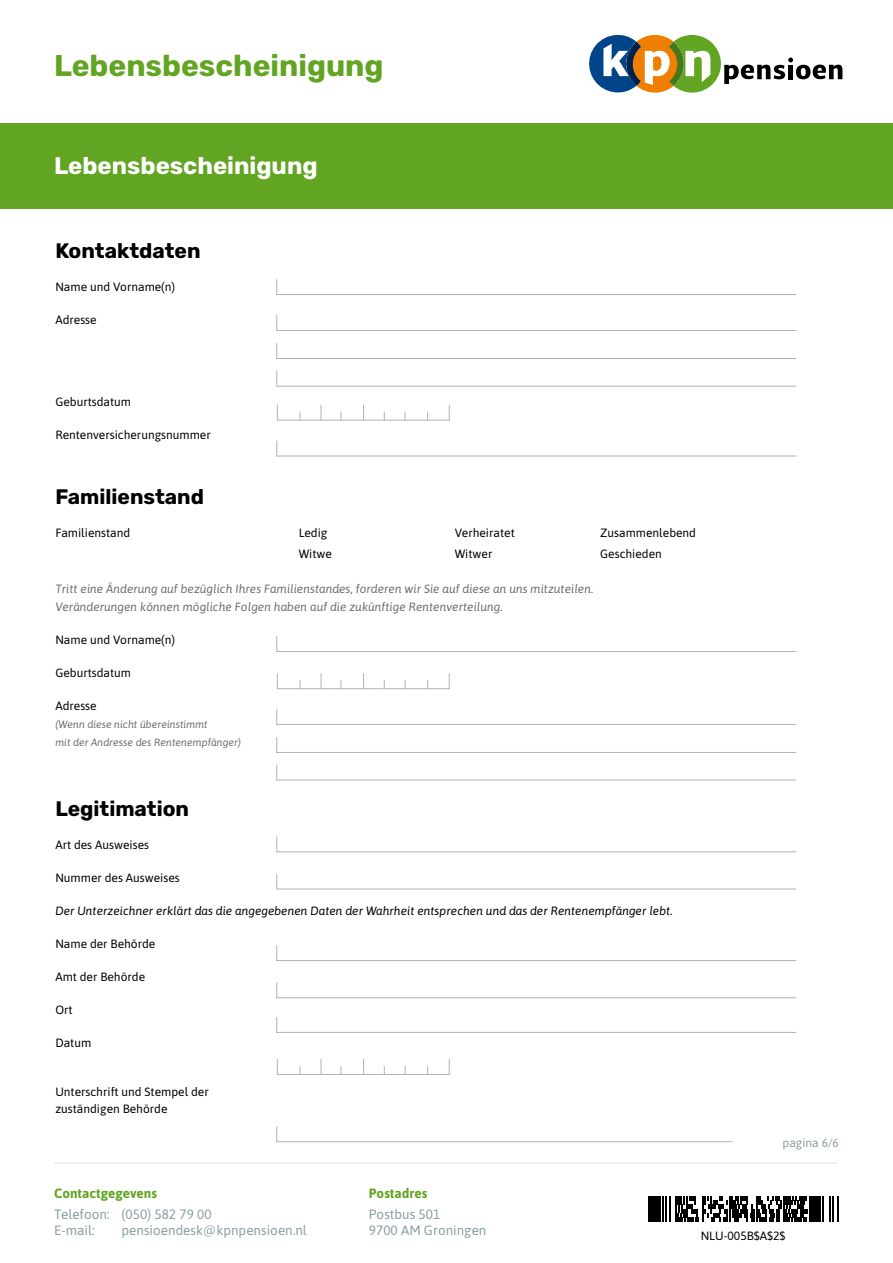
<style>
.page{position:relative;width:893px;height:1263px;background:#fff}
.page>*{position:absolute;margin:0;border:0;box-sizing:border-box;transform-origin:0 0}
.t1{font:700 30px "Rubik";color:#62a522}
.t2{font:700 24px "Rubik";color:#fff}
.t3{font:700 21px "Rubik";color:#000}
.t4{font:13.5px/16.2px "Asap";color:#8c9ea3}
.t5{font:700 13.5px "Asap";color:#62a522}
.t6{font:12px/16.5px "Asap";color:#000}
.t7{font:italic 12px/18px "Asap";color:#706f6f}
.t8{font:italic 12px "Asap";color:#000}
.t9{font:12px "Asap";color:#8c9ea3}
.t10{font:italic 10.5px/18px "Asap";color:#706f6f}
</style>
<div class="page">
<hr style="left:54px;top:1162px;width:784px;height:2px;background:#f2f2f2">
<div style="left:0;top:123px;width:893px;height:86px;background:#62a522"></div>
<svg style="left:589px;top:34px;width:253px;height:59px"></svg>
<hr style="left:276px;top:294px;width:520px;height:1px;background:#b3b2b2">
<svg style="left:276px;top:279px;width:1px;height:16px"></svg>
<hr style="left:276px;top:330px;width:520px;height:1px;background:#b3b2b2">
<svg style="left:276px;top:315px;width:1px;height:16px"></svg>
<hr style="left:276px;top:724px;width:520px;height:1px;background:#b3b2b2">
<svg style="left:276px;top:709px;width:1px;height:16px"></svg>
<hr style="left:276px;top:358px;width:520px;height:1px;background:#b3b2b2">
<svg style="left:276px;top:343px;width:1px;height:16px"></svg>
<hr style="left:276px;top:752px;width:520px;height:1px;background:#b3b2b2">
<svg style="left:276px;top:737px;width:1px;height:16px"></svg>
<hr style="left:276px;top:386px;width:520px;height:1px;background:#b3b2b2">
<svg style="left:276px;top:371px;width:1px;height:15px"></svg>
<hr style="left:276px;top:780px;width:520px;height:1px;background:#b3b2b2">
<svg style="left:276px;top:765px;width:1px;height:15px"></svg>
<hr style="left:276px;top:851px;width:520px;height:1px;background:#b3b2b2">
<svg style="left:276px;top:836px;width:1px;height:16px"></svg>
<hr style="left:276px;top:960px;width:520px;height:1px;background:#b3b2b2">
<svg style="left:276px;top:945px;width:1px;height:16px"></svg>
<hr style="left:276px;top:889px;width:520px;height:1px;background:#b3b2b2">
<svg style="left:276px;top:874px;width:1px;height:15px"></svg>
<hr style="left:276px;top:997px;width:520px;height:1px;background:#b3b2b2">
<svg style="left:276px;top:982px;width:1px;height:16px"></svg>
<hr style="left:276px;top:1032px;width:520px;height:1px;background:#b3b2b2">
<svg style="left:276px;top:1017px;width:1px;height:16px"></svg>
<hr style="left:276px;top:1141px;width:457px;height:1px;background:#b3b2b2">
<svg style="left:276px;top:1126px;width:1px;height:16px"></svg>
<hr style="left:276px;top:651px;width:520px;height:1px;background:#b3b2b2">
<svg style="left:276px;top:636px;width:1px;height:16px"></svg>
<hr style="left:276px;top:456px;width:520px;height:1px;background:#b3b2b2">
<svg style="left:276px;top:441px;width:1px;height:15px"></svg>
<hr style="left:277px;top:420px;width:172px;height:1px;background:#b3b2b2">
<svg style="left:277px;top:405px;width:1px;height:15px"></svg>
<svg style="left:449px;top:405px;width:1px;height:15px"></svg>
<svg style="left:363px;top:405px;width:1px;height:15px"></svg>
<svg style="left:321px;top:405px;width:1px;height:15px"></svg>
<hr style="left:277px;top:688px;width:172px;height:1px;background:#b3b2b2">
<svg style="left:277px;top:673px;width:1px;height:15px"></svg>
<svg style="left:449px;top:673px;width:1px;height:16px"></svg>
<svg style="left:363px;top:673px;width:1px;height:15px"></svg>
<svg style="left:321px;top:673px;width:1px;height:15px"></svg>
<hr style="left:277px;top:1074px;width:172px;height:1px;background:#b3b2b2">
<svg style="left:277px;top:1059px;width:1px;height:15px"></svg>
<svg style="left:449px;top:1059px;width:1px;height:16px"></svg>
<svg style="left:363px;top:1059px;width:1px;height:15px"></svg>
<svg style="left:321px;top:1059px;width:1px;height:15px"></svg>
<svg style="left:648px;top:1196px;width:190px;height:26px"></svg>
<div style="left:648px;top:1196px;width:13px;height:25px;background:#000"></div>
<hr style="left:662px;top:1196px;width:2px;height:25px;background:#000">
<div style="left:810px;top:1196px;width:11px;height:25px;background:#000"></div>
<svg style="left:666px;top:1196px;width:142px;height:25px"></svg>
<svg style="left:823px;top:1196px;width:15px;height:25px"></svg>
<h1 class="t1" style="left:54px;top:48px;width:331px">Lebensbescheinigung</h1>
<h2 class="t2" style="left:54px;top:152px;width:265px">Lebensbescheinigung</h2>
<h3 class="t3" style="left:55px;top:238px;width:147px">Kontaktdaten</h3>
<p class="t6" style="left:55px;top:278px;width:121px">Name und Vorname(n)</p>
<p class="t6" style="left:55px;top:311px;width:43px">Adresse</p>
<p class="t6" style="left:55px;top:393px;width:77px">Geburtsdatum</p>
<p class="t6" style="left:55px;top:426px;width:157px">Rentenversicherungsnummer</p>
<h3 class="t3" style="left:55px;top:485px;width:150px">Familienstand</h3>
<p class="t6" style="left:55px;top:524px;width:76px">Familienstand</p>
<p class="t6" style="left:299px;top:524px;width:30px">Ledig</p>
<p class="t6" style="left:455px;top:524px;width:62px">Verheiratet</p>
<p class="t6" style="left:600px;top:524px;width:97px">Zusammenlebend</p>
<p class="t6" style="left:299px;top:545px;width:35px">Witwe</p>
<p class="t6" style="left:455px;top:545px;width:39px">Witwer</p>
<p class="t6" style="left:600px;top:545px;width:63px">Geschieden</p>
<p class="t7" style="left:55px;top:579px;width:540px">Tritt eine Änderung auf bezüglich Ihres Familienstandes, forderen wir Sie auf diese an uns mitzuteilen.<br>Veränderungen können mögliche Folgen haben auf die zukünftige Rentenverteilung.</p>
<p class="t6" style="left:55px;top:631px;width:121px">Name und Vorname(n)</p>
<p class="t6" style="left:55px;top:664px;width:77px">Geburtsdatum</p>
<p class="t6" style="left:55px;top:697px;width:43px">Adresse</p>
<p class="t10" style="left:55px;top:715px;width:187px">(Wenn diese nicht übereinstimmt<br>mit der Andresse des Rentenempfänger)</p>
<h3 class="t3" style="left:55px;top:796px;width:135px">Legitimation</h3>
<p class="t6" style="left:55px;top:836px;width:95px">Art des Ausweises</p>
<p class="t6" style="left:55px;top:869px;width:126px">Nummer des Ausweises</p>
<p class="t8" style="left:55px;top:903px;width:619px">Der Unterzeichner erklärt das die angegebenen Daten der Wahrheit entsprechen und das der Rentenempfänger lebt.</p>
<p class="t6" style="left:55px;top:935px;width:102px">Name der Behörde</p>
<p class="t6" style="left:55px;top:968px;width:91px">Amt der Behörde</p>
<p class="t6" style="left:55px;top:1001px;width:19px">Ort</p>
<p class="t6" style="left:55px;top:1034px;width:37px">Datum</p>
<p class="t6" style="left:55px;top:1083px;width:155px">Unterschrift und Stempel der zuständigen Behörde</p>
<p class="t5" style="left:54px;top:1184px;width:104px">Contactgegevens</p>
<p class="t4" style="left:54px;top:1205px;width:159px">Telefoon: (050) 582 79 00<br>E-mail:</p>
<p class="t4" style="left:122px;top:1221px;width:187px">pensioendesk@kpnpensioen.nl</p>
<p class="t5" style="left:369px;top:1184px;width:60px">Postadres</p>
<p class="t4" style="left:369px;top:1205px;width:119px">Postbus 501<br>9700 AM Groningen</p>
<p class="t9" style="left:782px;top:1134px;width:58px">pagina 6/6</p>
<p class="t6" style="left:701px;top:1227px;width:86px">NLU-005B$A$2$</p>
</div>
